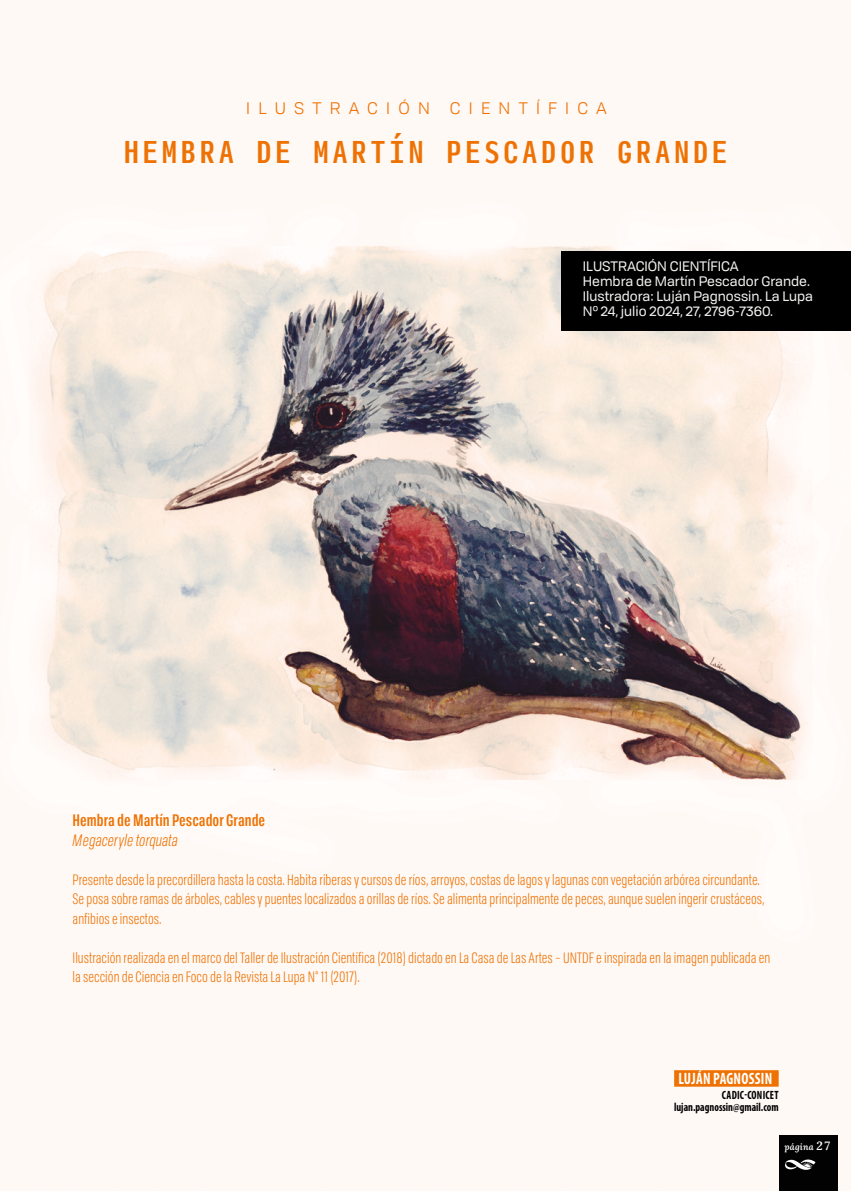
<style>
.page{position:relative;width:851px;height:1191px;background:#fff}
.page>*{position:absolute;margin:0;border:0;box-sizing:border-box;transform-origin:0 0}
.t1{font:500 30px "Input Mono Compressed";letter-spacing:.1em;color:#ee7203}
.t2{font:600 16.5px "Tofino Pro Personal Cond";color:#ee7203}
.t3{font:16.5px "Tofino Pro Personal";letter-spacing:.5em;color:#ee7203}
.t4{font:italic 16.5px "Tofino Pro Personal Cond";color:#ee7203}
.t5{font:700 condensed 16.5px "Myriad Pro";letter-spacing:.02em;color:#fff;scale:.89 1}
.t6{font:15px/19.5px "Tofino Pro Personal Cond";color:#ee7203}
.t7{font:13.5px/15px "Tofino Personal";color:#f0f0ee}
.t8{font:700 condensed 12px/12px "Myriad Pro";color:#000;text-align:right;scale:.89 1}
.t9{font:italic 600 9px "Lora";letter-spacing:.02em;color:#fff}
.s1{color:#ee7203}
.s2{font-size:12px}
</style>
<div class="page">
<img style="left:29px;top:245px;width:821px;height:946px">
<div style="left:674px;top:1070px;width:104px;height:16px;background:#ee7203"></div>
<div style="left:561px;top:251px;width:289px;height:79px;background:#000"></div>
<div style="left:778px;top:1135px;width:59px;height:56px;background:#020203"></div>
<svg style="left:785px;top:1159px;width:30px;height:11px"></svg>
<p class="t3" style="left:246px;top:96px;width:362px">ILUSTRACIÓN CIENTÍFICA</p>
<h1 class="t1" style="left:123px;top:125px;width:605px">HEMBRA DE MARTÍN PESCADOR GRANDE</h1>
<p class="t7" style="left:583px;top:258px;width:232px">ILUSTRACIÓN CIENTÍFICA<br>Hembra de Martín Pescador Grande.<br>Ilustradora: Luján Pagnossin. La Lupa<br>Nº 24, julio 2024, 27, 2796-7360.</p>
<p class="t2" style="left:73px;top:808px;width:194px">Hembra de Martín Pescador Grande</p>
<p class="t4" style="left:73px;top:829px;width:107px">Megaceryle torquata</p>
<p class="t6" style="left:73px;top:869px;width:693px">Presente desde la precordillera hasta la costa. Habita riberas y cursos de ríos, arroyos, costas de lagos y lagunas con vegetación arbórea circundante.<br>Se posa sobre ramas de árboles, cables y puentes localizados a orillas de ríos. Se alimenta principalmente de peces, aunque suelen ingerir crustáceos, anfibios e insectos.</p>
<p class="t6" style="left:73px;top:947px;width:699px">Ilustración realizada en el marco del Taller de Ilustración Científica (2018) dictado en La Casa de Las Artes – UNTDF e inspirada en la imagen publicada en la sección de Ciencia en Foco de la Revista La Lupa N° 11 (2017).</p>
<p class="t5" style="left:678px;top:1068px;width:114px">LUJÁN PAGNOSSIN<span class="s1">C</span></p>
<p class="t8" style="left:674px;top:1089px;width:119px">CADIC-CONICET lujan.pagnossin@gmail.com</p>
<p class="t9" style="left:784px;top:1140px;width:47px">página <span class="s2">27</span></p>
</div>
